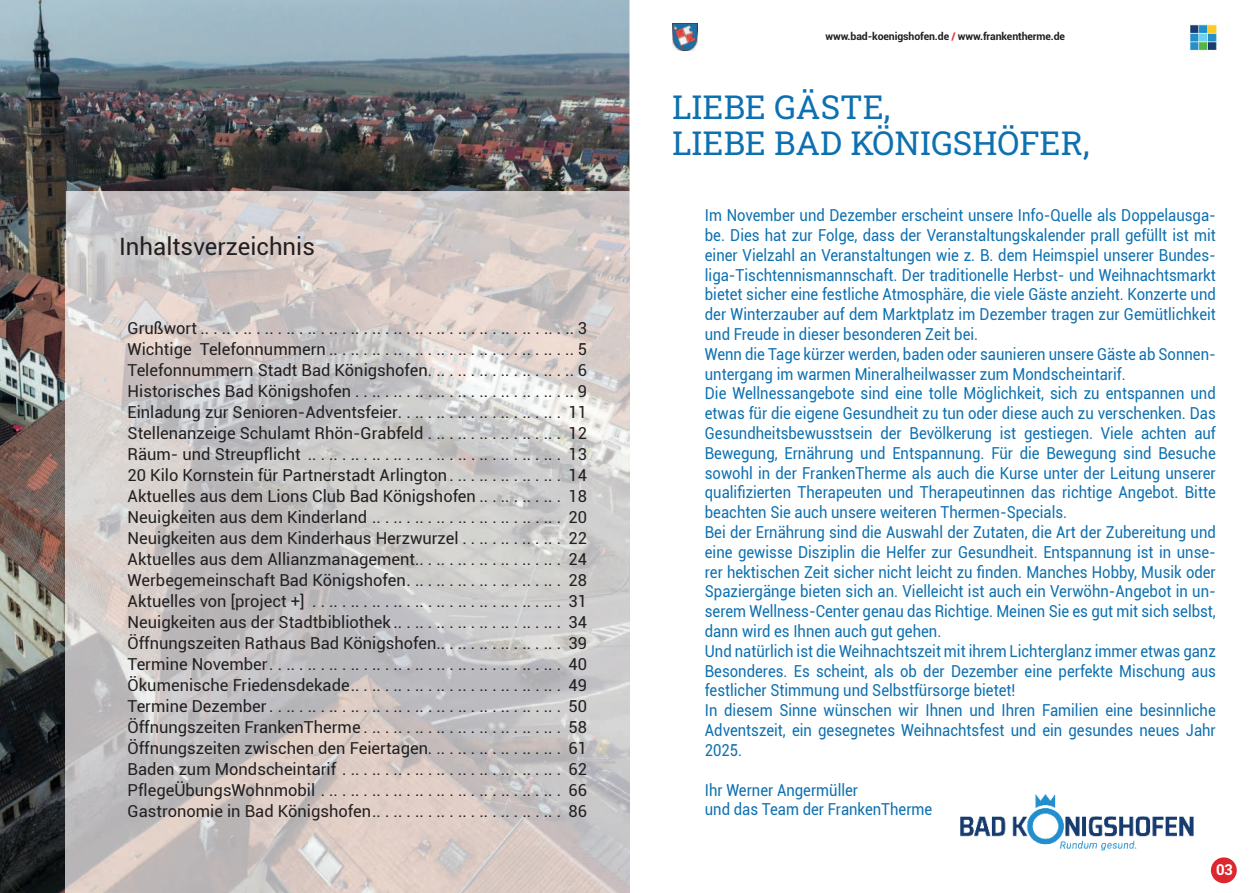
<style>
.page{position:relative;width:1259px;height:893px;background:#fff}
.page>*{position:absolute;margin:0;border:0;box-sizing:border-box;transform-origin:0 0}
.t1{font:33px/36px "Roboto Slab";color:#0d70b0}
.t2{font:24px "Roboto";color:#231f20}
.t3{font:16.5px/19.8px "Roboto";color:#0d70b0;scale:.9 1}
.t4{font:16.5px/21px "Roboto";color:#231f20;text-align:justify}
.t5{font:700 15px "Roboto Slab";color:#fff}
.t6{font:700 10.5px "Roboto";letter-spacing:-.01em;color:#231f20}
.s1{color:#dc272e}
</style>
<div class="page">
<img style="left:960px;top:794px;width:234px;height:57px">
<img style="left:0;top:0;width:629px;height:893px">
<img style="left:67px;top:241px;width:561px;height:652px">
<img style="left:66px;top:191px;width:563px;height:50px">
<img style="left:66px;top:241px;width:1px;height:652px">
<img style="left:628px;top:241px;width:1px;height:652px">
<img style="left:672px;top:24px;width:25px;height:27px">
<img style="left:1190px;top:24px;width:27px;height:27px">
<div style="left:1211px;top:857px;width:25px;height:26px;background:#dc272e;border-radius:50%"></div>
<h2 class="t2" style="left:119px;top:236px;width:197px">Inhaltsverzeichnis</h2>
<p class="t4" style="left:128px;top:318px;width:461px">Grußwort .. . .. . .. . .. . .. . .. . .. . .. . .. . .. . .. . .. . .. . .. . .. . .. . .. . .. 3<br>Wichtige Telefonnummern .. . .. . .. . .. . .. . .. . .. . .. . .. . .. . .. . .. 5<br>Telefonnummern Stadt Bad Königshofen. .. . .. . .. . .. . .. . .. . .. 6<br>Historisches Bad Königshofen . . .. . .. . .. . .. . .. . .. . .. . .. . .. . .. 9<br>Einladung zur Senioren-Adventsfeier. . .. . .. . .. . .. . .. . .. . .. . 11<br>Stellenanzeige Schulamt Rhön-Grabfeld . .. . .. . .. . .. . .. . .. . 12<br>Räum- und Streupflicht .. . .. . .. . .. . .. . .. . .. . .. . .. . .. . .. . .. . 13<br>20 Kilo Kornstein für Partnerstadt Arlington . .. . .. . .. . .. . .. . 14<br>Aktuelles aus dem Lions Club Bad Königshofen .. . .. . .. . .. . 18<br>Neuigkeiten aus dem Kinderland .. . .. . .. . .. . .. . .. . .. . .. . .. . 20<br>Neuigkeiten aus dem Kinderhaus Herzwurzel . . .. . .. . .. . .. . 22<br>Aktuelles aus dem Allianzmanagement.. . .. . .. . .. . .. . .. . .. . 24<br>Werbegemeinschaft Bad Königshofen. .. . .. . .. . .. . .. . .. . .. . 28<br>Aktuelles von [project +] . . .. . .. . .. . .. . .. . .. . .. . .. . .. . .. . .. . 31<br>Neuigkeiten aus der Stadtbibliothek .. . .. . .. . .. . .. . .. . .. . .. . 34<br>Öffnungszeiten Rathaus Bad Königshofen.. . .. . .. . .. . .. . .. . 39<br>Termine November . . .. . .. . .. . .. . .. . .. . .. . .. . .. . .. . .. . .. . .. . 40<br>Ökumenische Friedensdekade.. . .. . .. . .. . .. . .. . .. . .. . .. . .. . 49<br>Termine Dezember . . .. . .. . .. . .. . .. . .. . .. . .. . .. . .. . .. . .. . .. . 50<br>Öffnungszeiten FrankenTherme . .. . .. . .. . .. . .. . .. . .. . .. . .. . 58<br>Öffnungszeiten zwischen den Feiertagen. .. . .. . .. . .. . .. . .. . 61<br>Baden zum Mondscheintarif . .. . .. . .. . .. . .. . .. . .. . .. . .. . .. . 62<br>PflegeÜbungsWohnmobil . .. . .. . .. . .. . .. . .. . .. . .. . .. . .. . .. . 66<br>Gastronomie in Bad Königshofen.. . .. . .. . .. . .. . .. . .. . .. . .. . 86</p>
<p class="t6" style="left:825px;top:32px;width:241px">www.bad-koenigshofen.de <span class="s1">/</span> www.frankentherme.de</p>
<h1 class="t1" style="left:672px;top:91px;width:419px">LIEBE GÄSTE,<br>LIEBE BAD KÖNIGSHÖFER,</h1>
<p class="t3" style="left:705px;top:206px;width:569px">Im November und Dezember erscheint unsere Info-Quelle als Doppelausga&shy;be. Dies hat zur Folge, dass der Veranstaltungskalender prall gefüllt ist mit einer Vielzahl an Veranstaltungen wie z. B. dem Heimspiel unserer Bundes&shy;liga-Tischtennismannschaft. Der traditionelle Herbst- und Weihnachtsmarkt bietet sicher eine festliche Atmosphäre, die viele Gäste anzieht. Konzerte und der Winterzauber auf dem Marktplatz im Dezember tragen zur Gemütlichkeit und Freude in dieser besonderen Zeit bei.<br>Wenn die Tage kürzer werden, baden oder saunieren unsere Gäste ab Sonnen&shy;untergang im warmen Mineralheilwasser zum Mondscheintarif.<br>Die Wellnessangebote sind eine tolle Möglichkeit, sich zu entspannen und etwas für die eigene Gesundheit zu tun oder diese auch zu verschenken. Das Gesundheitsbewusstsein der Bevölkerung ist gestiegen. Viele achten auf Bewegung, Ernährung und Entspannung. Für die Bewegung sind Besuche sowohl in der FrankenTherme als auch die Kurse unter der Leitung unserer qualifizierten Therapeuten und Therapeutinnen das richtige Angebot. Bitte beachten Sie auch unsere weiteren Thermen-Specials.<br>Bei der Ernährung sind die Auswahl der Zutaten, die Art der Zubereitung und eine gewisse Disziplin die Helfer zur Gesundheit. Entspannung ist in unse&shy;rer hektischen Zeit sicher nicht leicht zu finden. Manches Hobby, Musik oder Spaziergänge bieten sich an. Vielleicht ist auch ein Verwöhn-Angebot in un&shy;serem Wellness-Center genau das Richtige. Meinen Sie es gut mit sich selbst, dann wird es Ihnen auch gut gehen.<br>Und natürlich ist die Weihnachtszeit mit ihrem Lichterglanz immer etwas ganz Besonderes. Es scheint, als ob der Dezember eine perfekte Mischung aus festlicher Stimmung und Selbstfürsorge bietet!<br>In diesem Sinne wünschen wir Ihnen und Ihren Familien eine besinnliche Adventszeit, ein gesegnetes Weihnachtsfest und ein gesundes neues Jahr 2025.</p>
<p class="t3" style="left:705px;top:781px;width:254px">Ihr Werner Angermüller<br>und das Team der FrankenTherme</p>
<p class="t5" style="left:1216px;top:863px;width:18px">03</p>
</div>
